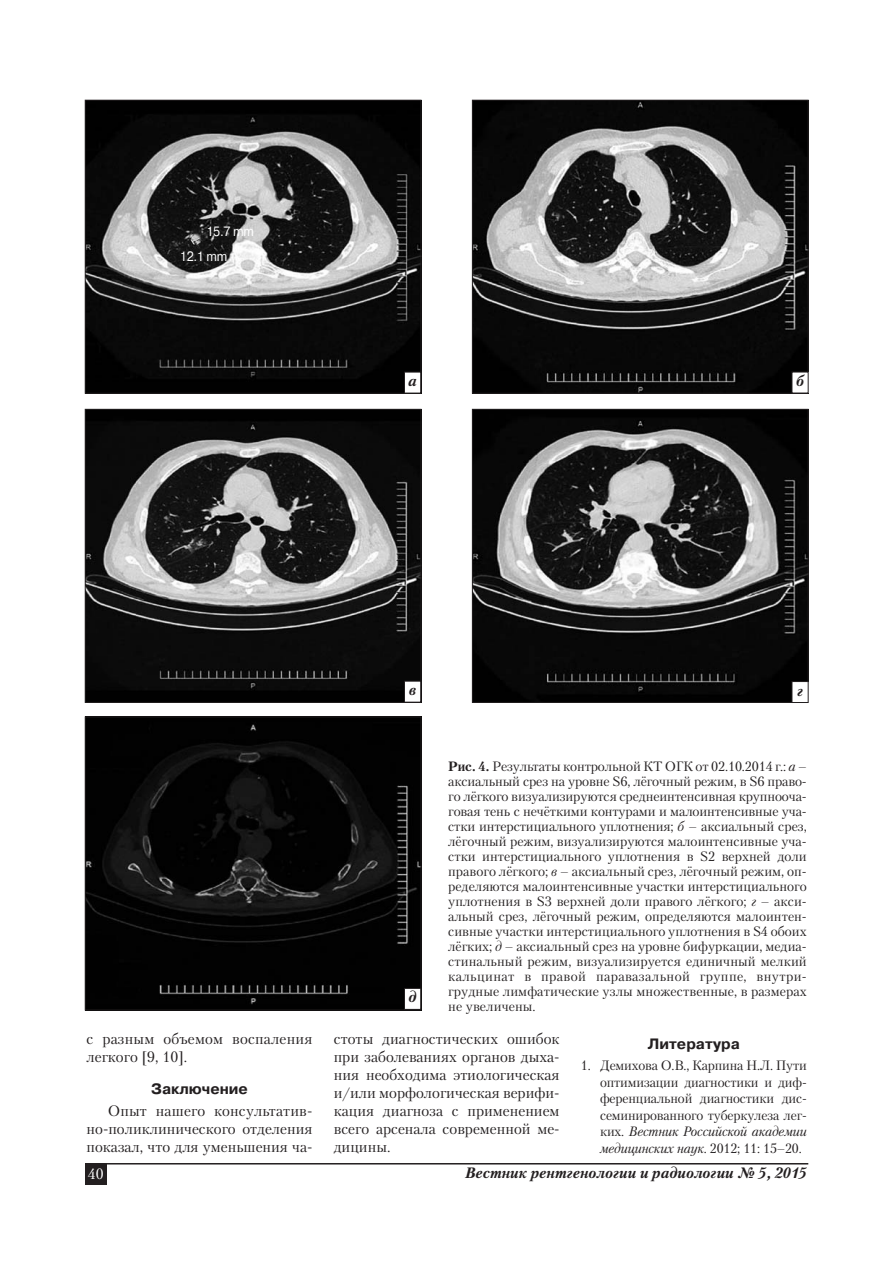
<style>
.page{position:relative;width:893px;height:1263px;background:#fff}
.page>*{position:absolute;margin:0;border:0;box-sizing:border-box;transform-origin:0 0}
.t1{font:15px/18px "Petersburg C";color:#231f20;text-align:justify}
.t2{font:italic 700 15px "Petersburg C";color:#231f20}
.t3{font:700 15px "Pragmatica C";color:#231f20}
.t4{font:15px "Petersburg C";color:#fff}
.t5{font:13.5px/15px "Petersburg C";color:#231f20;text-align:justify}
.t6{font:13.5px/25.5px "Pragmatica C";letter-spacing:-.025em;color:#fff;scale:.9 1}
.s1{font-weight:700}
.s2{font-style:italic}
</style>
<div class="page">
<div style="left:85px;top:1164px;width:21px;height:21px;background:#231f20"></div>
<hr style="left:85px;top:1163px;width:723px;height:2px;background:#231f20">
<img style="left:87px;top:102px;width:332px;height:289px">
<div style="left:85px;top:100px;width:336px;height:293px;border:1px solid #231f20"></div>
<img style="left:474px;top:102px;width:332px;height:289px">
<div style="left:472px;top:100px;width:336px;height:293px;border:1px solid #231f20"></div>
<div style="left:404px;top:372px;width:16px;height:21px;background:#fff"></div>
<div style="left:404px;top:372px;width:17px;height:21px;border:1px solid #231f20"></div>
<div style="left:792px;top:372px;width:16px;height:21px;background:#fff"></div>
<div style="left:791px;top:372px;width:17px;height:21px;border:1px solid #231f20"></div>
<img style="left:87px;top:411px;width:332px;height:290px">
<div style="left:85px;top:409px;width:336px;height:294px;border:1px solid #231f20"></div>
<div style="left:404px;top:681px;width:16px;height:21px;background:#fff"></div>
<div style="left:404px;top:681px;width:17px;height:21px;border:1px solid #231f20"></div>
<img style="left:474px;top:411px;width:332px;height:290px">
<div style="left:472px;top:409px;width:336px;height:294px;border:1px solid #231f20"></div>
<img style="left:87px;top:719px;width:332px;height:289px">
<div style="left:85px;top:717px;width:336px;height:293px;border:1px solid #231f20"></div>
<div style="left:792px;top:682px;width:16px;height:21px;background:#fff"></div>
<div style="left:791px;top:681px;width:17px;height:22px;border:1px solid #231f20"></div>
<div style="left:404px;top:988px;width:16px;height:21px;background:#fff"></div>
<div style="left:404px;top:988px;width:17px;height:22px;border:1px solid #231f20"></div>
<p class="t6" style="left:180px;top:220px;width:84px;text-indent:27px">15.7 mm<br>12.1 mm</p>
<p class="t2" style="left:408px;top:375px;width:10px">а</p>
<p class="t2" style="left:796px;top:375px;width:9px">б</p>
<p class="t2" style="left:409px;top:684px;width:9px">в</p>
<p class="t2" style="left:797px;top:684px;width:8px">г</p>
<p class="t1" style="left:87px;top:1031px;width:227px">с разным объемом воспаления легкого [9, 10].</p>
<p class="t3" style="left:151px;top:1083px;width:98px">Заключение</p>
<p class="t1" style="left:87px;top:1102px;width:227px;text-indent:21px">Опыт нашего консультатив&shy;но-поликлинического отделения показал, что для уменьшения ча-</p>
<p class="t2" style="left:408px;top:991px;width:10px">д</p>
<p class="t5" style="left:448px;top:759px;width:360px"><span class="s1">Рис. 4.</span> Результаты контрольной КТ ОГК от 02.10.2014 г.: <span class="s2">а</span> – аксиальный срез на уровне S6, лёгочный режим, в S6 право&shy;го лёгкого визуализируются среднеинтенсивная крупнооча&shy;говая тень с нечёткими контурами и малоинтенсивные уча&shy;стки интерстициального уплотнения; <span class="s2">б</span> – аксиальный срез, лёгочный режим, визуализируются малоинтенсивные уча&shy;стки интерстициального уплотнения в S2 верхней доли правого лёгкого; <span class="s2">в</span> – аксиальный срез, лёгочный режим, оп&shy;ределяются малоинтенсивные участки интерстициального уплотнения в S3 верхней доли правого лёгкого; <span class="s2">г</span> – акси&shy;альный срез, лёгочный режим, определяются малоинтен&shy;сивные участки интерстициального уплотнения в S4 обоих лёгких; <span class="s2">д</span> – аксиальный срез на уровне бифуркации, медиа&shy;стинальный режим, визуализируется единичный мелкий кальцинат в правой паравазальной группе, внутри&shy;грудные лимфатические узлы множественные, в размерах не увеличены.</p>
<p class="t1" style="left:334px;top:1031px;width:227px">стоты диагностических ошибок при заболеваниях органов дыха&shy;ния необходима этиологическая и/или морфологическая верифи&shy;кация диагноза с применением всего арсенала современной ме&shy;дицины.</p>
<p class="t3" style="left:648px;top:1039px;width:93px">Литература</p>
<p class="t5" style="left:600px;top:1058px;width:208px;line-height:16.5px;text-indent:-19px">1. Демихова О.В., Карпина Н.Л. Пути оптимизации диагностики и диф&shy;ференциальной диагностики дис&shy;семинированного туберкулеза лег&shy;ких. <span class="s2">Вестник Российской академии медицинских наук.</span> 2012; 11: 15–20.</p>
<p class="t4" style="left:88px;top:1166px;width:17px">40</p>
<p class="t2" style="left:465px;top:1166px;width:343px">Вестник рентгенологии и радиологии № 5, 2015</p>
</div>
